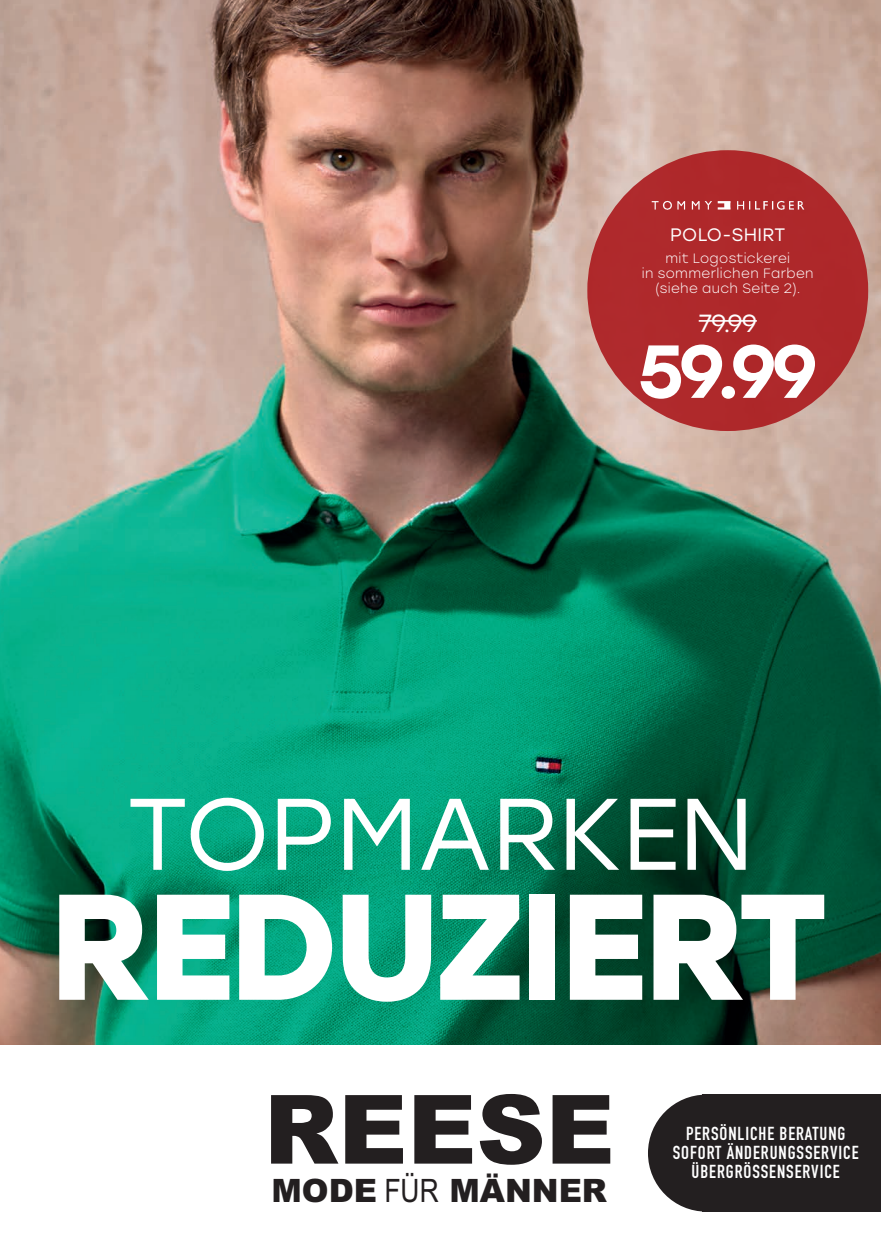
<style>
.page{position:relative;width:881px;height:1251px;background:#fff}
.page>*{position:absolute;margin:0;border:0;box-sizing:border-box;transform-origin:0 0}
.t1{font:700 150px "Stolzl";letter-spacing:-.04em;color:#fff}
.t2{font:101.4px "Stolzl";letter-spacing:-.01em;color:#fff}
.t3{font:900 95.55px "Arial";color:#231f20}
.t4{font:500 74.85px "Stolzl";color:#fff}
.t5{font:900 32.25px "Arial";color:#231f20}
.t6{font:24.75px "Stolzl";color:#fff}
.t7{font:700 18.6px/18.9px "DIN Condensed";letter-spacing:.05em;color:#fff;text-align:center}
.t8{font:18px "Stolzl";letter-spacing:.015em;color:#fff}
.t9{font:300 13.5px/15px "Stolzl";letter-spacing:.025em;color:#fff;text-align:center}
.s1{font-family:"Arial Narrow";font-weight:400}
</style>
<div class="page">
<img style="left:0;top:0;width:880px;height:1044px">
<div style="left:587px;top:150px;width:280px;height:281px;background:#ae282b;border-radius:50%"></div>
<hr style="left:698px;top:320px;width:58px;height:1px;background:#fff">
<img style="left:651px;top:200px;width:154px;height:10px">
<div style="left:647px;top:1094px;width:117px;height:117px;background:#231f20;border-radius:50%"></div>
<div style="left:701px;top:1094px;width:179px;height:117px;background:#231f20"></div>
<p class="t8" style="left:669px;top:222px;width:117px">POLO-SHIRT</p>
<p class="t9" style="left:641px;top:250px;width:173px">mit Logostickerei<br>in sommerlichen Farben (siehe auch Seite 2).</p>
<h3 class="t6" style="left:698px;top:306px;width:60px">79.99</h3>
<h3 class="t4" style="left:637px;top:318px;width:182px">59.99</h3>
<h2 class="t2" style="left:127px;top:763px;width:628px">TOPMARKEN</h2>
<h1 class="t1" style="left:49px;top:838px;width:780px">REDUZIERT</h1>
<h3 class="t3" style="left:264px;top:1059px;width:352px">REESE</h3>
<h3 class="t5" style="left:271px;top:1166px;width:337px">MODE <span class="s1">FÜR</span> MÄNNER</h3>
<p class="t7" style="left:672px;top:1123px;width:187px">PERSÖNLICHE BERATUNG<br>SOFORT ÄNDERUNGSSERVICE<br>ÜBERGRÖSSENSERVICE</p>
</div>
